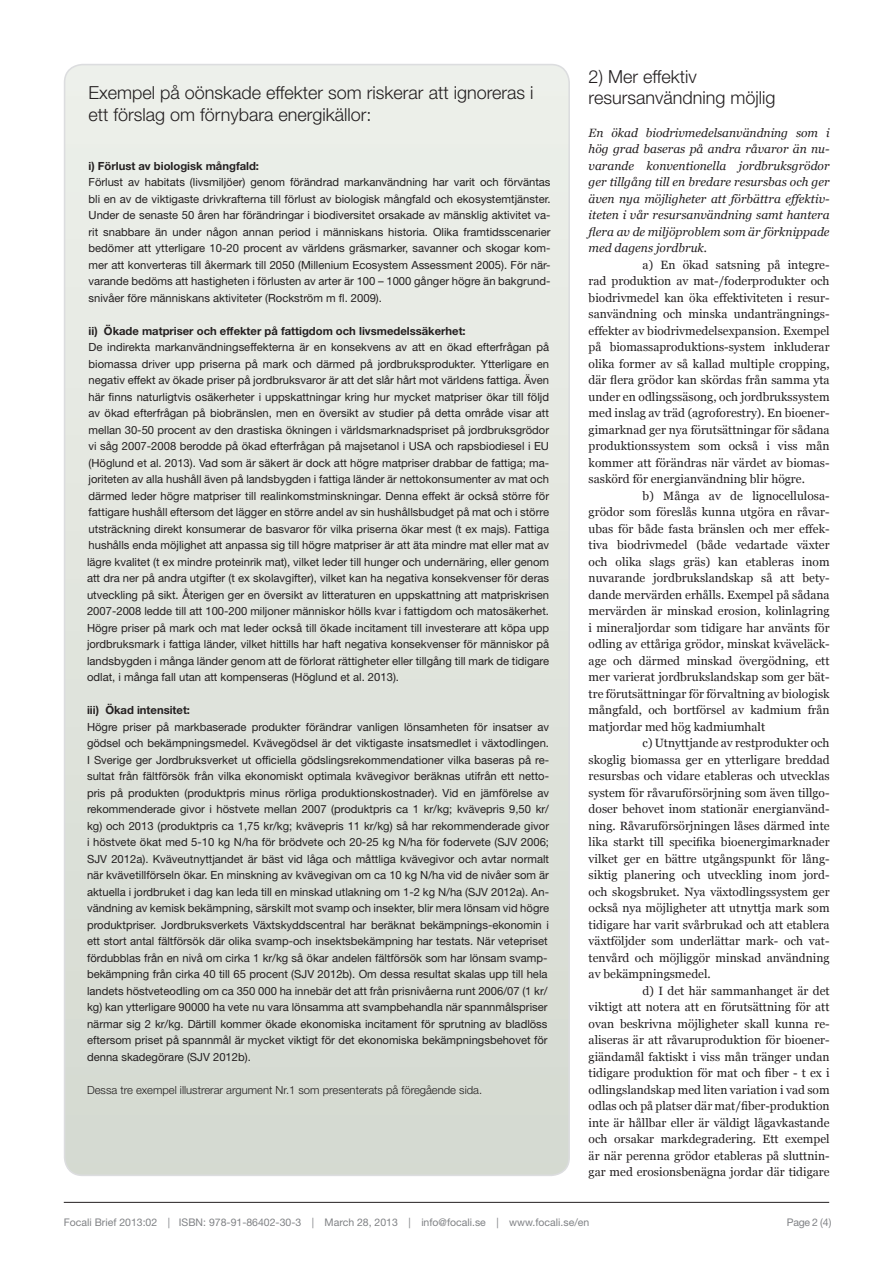
<style>
.page{position:relative;width:893px;height:1263px;background:#fff}
.page>*{position:absolute;margin:0;border:0;box-sizing:border-box;transform-origin:0 0}
.t1{font:300 18px/21.6px "Helvetica Neue LT Std";color:#231f20}
.t2{font:12px/16.5px "Georgia";color:#231f20;text-align:justify}
.t3{font:italic 12px/16.5px "Georgia";color:#231f20;text-align:justify}
.About_box{font:11.25px/16.5px "Helvetica Neue LT Std";color:#231f20;text-align:justify}
.About_box-2{font:700 11.25px "Helvetica Neue LT Std";color:#231f20}
.About_box-3{font:300 11.25px "Helvetica Neue LT Std";color:#231f20}
.About_box-4{font:10.5px "Helvetica Neue LT Std";color:#808285}
</style>
<div class="page">
<hr style="left:64px;top:1202px;width:765px;height:1px;background:#231f20">
<svg style="left:65px;top:65px;width:504px;height:1110px;background:#e0e4dd"></svg>
<p class="t1" style="left:89px;top:81px;width:446px">Exempel på oönskade effekter som riskerar att ignoreras i ett förslag om förnybara energikällor:</p>
<p class="About_box-2" style="left:89px;top:159px;width:172px">i) Förlust av biologisk mångfald:</p>
<p class="About_box" style="left:89px;top:174px;width:464px">Förlust av habitats (livsmiljöer) genom förändrad markanvändning har varit och förväntas bli en av de viktigaste drivkrafterna till förlust av biologisk mångfald och ekosystemtjänster.<br>Under de senaste 50 åren har förändringar i biodiversitet orsakade av mänsklig aktivitet va&shy;rit snabbare än under någon annan period i människans historia. Olika framtidsscenarier bedömer att ytterligare 10-20 procent av världens gräsmarker, savanner och skogar kom&shy;mer att konverteras till åkermark till 2050 (Millenium Ecosystem Assessment 2005). För när&shy;varande bedöms att hastigheten i förlusten av arter är 100 – 1000 gånger högre än bakgrund&shy;snivåer före människans aktiviteter (Rockström m fl. 2009).</p>
<p class="About_box-2" style="left:89px;top:324px;width:379px">ii) Ökade matpriser och effekter på fattigdom och livsmedelssäkerhet:</p>
<p class="About_box" style="left:87px;top:339px;width:464px">De indirekta markanvändningseffekterna är en konsekvens av att en ökad efterfrågan på biomassa driver upp priserna på mark och därmed på jordbruksprodukter. Ytterligare en negativ effekt av ökade priser på jordbruksvaror är att det slår hårt mot världens fattiga. Även här finns naturligtvis osäkerheter i uppskattningar kring hur mycket matpriser ökar till följd av ökad efterfrågan på biobränslen, men en översikt av studier på detta område visar att mellan 30-50 procent av den drastiska ökningen i världsmarknadspriset på jordbruksgrödor vi såg 2007-2008 berodde på ökad efterfrågan på majsetanol i USA och rapsbiodiesel i EU (Höglund et al. 2013). Vad som är säkert är dock att högre matpriser drabbar de fattiga; ma&shy;joriteten av alla hushåll även på landsbygden i fattiga länder är nettokonsumenter av mat och därmed leder högre matpriser till realinkomstminskningar. Denna effekt är också större för fattigare hushåll eftersom det lägger en större andel av sin hushållsbudget på mat och i större utsträckning direkt konsumerar de basvaror för vilka priserna ökar mest (t ex majs). Fattiga hushålls enda möjlighet att anpassa sig till högre matpriser är att äta mindre mat eller mat av lägre kvalitet (t ex mindre proteinrik mat), vilket leder till hunger och undernäring, eller genom att dra ner på andra utgifter (t ex skolavgifter), vilket kan ha negativa konsekvenser för deras utveckling på sikt. Återigen ger en översikt av litteraturen en uppskattning att matpriskrisen 2007-2008 ledde till att 100-200 miljoner människor hölls kvar i fattigdom och matosäkerhet.<br>Högre priser på mark och mat leder också till ökade incitament till investerare att köpa upp jordbruksmark i fattiga länder, vilket hittills har haft negativa konsekvenser för människor på landsbygden i många länder genom att de förlorat rättigheter eller tillgång till mark de tidigare odlat, i många fall utan att kompenseras (Höglund et al. 2013).</p>
<p class="About_box-2" style="left:87px;top:703px;width:105px">iii) Ökad intensitet:</p>
<p class="About_box" style="left:87px;top:718px;width:464px;text-align:left">Högre priser på markbaserade produkter förändrar vanligen lönsamheten för insatser av gödsel och bekämpningsmedel. Kvävegödsel är det viktigaste insatsmedlet i växtodlingen.<br>I Sverige ger Jordbruksverket ut officiella gödslingsrekommendationer vilka baseras på re&shy;sultat från fältförsök från vilka ekonomiskt optimala kvävegivor beräknas utifrån ett netto&shy;pris på produkten (produktpris minus rörliga produktionskostnader). Vid en jämförelse av rekommenderade givor i höstvete mellan 2007 (produktpris ca 1 kr/kg; kvävepris 9,50 kr/ kg) och 2013 (produktpris ca 1,75 kr/kg; kvävepris 11 kr/kg) så har rekommenderade givor i höstvete ökat med 5-10 kg N/ha för brödvete och 20-25 kg N/ha för fodervete (SJV 2006; SJV 2012a). Kväveutnyttjandet är bäst vid låga och måttliga kvävegivor och avtar normalt när kvävetillförseln ökar. En minskning av kvävegivan om ca 10 kg N/ha vid de nivåer som är aktuella i jordbruket i dag kan leda till en minskad utlakning om 1-2 kg N/ha (SJV 2012a). An&shy;vändning av kemisk bekämpning, särskilt mot svamp och insekter, blir mera lönsam vid högre produktpriser. Jordbruksverkets Växtskyddscentral har beräknat bekämpnings-ekonomin i ett stort antal fältförsök där olika svamp-och insektsbekämpning har testats. När vetepriset fördubblas från en nivå om cirka 1 kr/kg så ökar andelen fältförsök som har lönsam svamp&shy;bekämpning från cirka 40 till 65 procent (SJV 2012b). Om dessa resultat skalas upp till hela landets höstveteodling om ca 350 000 ha innebär det att från prisnivåerna runt 2006/07 (1 kr/ kg) kan ytterligare 90000 ha vete nu vara lönsamma att svampbehandla när spannmålspriser närmar sig 2 kr/kg. Därtill kommer ökade ekonomiska incitament för sprutning av bladlöss eftersom priset på spannmål är mycket viktigt för det ekonomiska bekämpningsbehovet för denna skadegörare (SJV 2012b).</p>
<p class="About_box-3" style="left:87px;top:1083px;width:397px">Dessa tre exempel illustrerar argument Nr.1 som presenterats på föregående sida.</p>
<p class="t1" style="left:589px;top:65px;width:188px">2) Mer effektiv resursanvändning möjlig</p>
<p class="t3" style="left:589px;top:124px;width:242px">En ökad biodrivmedelsanvändning som i hög grad baseras på andra råvaror än nu&shy;varande konventionella jordbruksgrödor ger tillgång till en bredare resursbas och ger även nya möjligheter att förbättra effektiv&shy;iteten i vår resursanvändning samt hantera flera av de miljöproblem som är förknippade med dagens jordbruk.</p>
<p class="t2" style="left:589px;top:256px;width:242px;text-indent:54px">a) En ökad satsning på integre&shy;rad produktion av mat-/foderprodukter och biodrivmedel kan öka effektiviteten i resur&shy;sanvändning och minska undanträngnings&shy;effekter av biodrivmedelsexpansion. Exempel på biomassaproduktions-system inkluderar olika former av så kallad multiple cropping, där flera grödor kan skördas från samma yta under en odlingssäsong, och jordbrukssystem med inslag av träd (agroforestry). En bioener&shy;gimarknad ger nya förutsättningar för sådana produktionssystem som också i viss mån kommer att förändras när värdet av biomas&shy;saskörd för energianvändning blir högre.</p>
<p class="t2" style="left:589px;top:487px;width:242px;text-indent:54px">b) Många av de lignocellulosa&shy;grödor som föreslås kunna utgöra en råvar&shy;ubas för både fasta bränslen och mer effek&shy;tiva biodrivmedel (både vedartade växter och olika slags gräs) kan etableras inom nuvarande jordbrukslandskap så att bety&shy;dande mervärden erhålls. Exempel på sådana mervärden är minskad erosion, kolinlagring i mineraljordar som tidigare har använts för odling av ettåriga grödor, minskat kväveläck&shy;age och därmed minskad övergödning, ett mer varierat jordbrukslandskap som ger bät&shy;tre förutsättningar för förvaltning av biologisk mångfald, och bortförsel av kadmium från matjordar med hög kadmiumhalt</p>
<p class="t2" style="left:589px;top:735px;width:242px;text-indent:54px">c) Utnyttjande av restprodukter och skoglig biomassa ger en ytterligare breddad resursbas och vidare etableras och utvecklas system för råvaruförsörjning som även tillgo&shy;doser behovet inom stationär energianvänd&shy;ning. Råvaruförsörjningen låses därmed inte lika starkt till specifika bioenergimarknader vilket ger en bättre utgångspunkt för lång&shy;siktig planering och utveckling inom jord&shy;och skogsbruket. Nya växtodlingssystem ger också nya möjligheter att utnyttja mark som tidigare har varit svårbrukad och att etablera växtföljder som underlättar mark- och vat&shy;tenvård och möjliggör minskad användning av bekämpningsmedel.</p>
<p class="t2" style="left:589px;top:982px;width:242px;text-indent:54px">d) I det här sammanhanget är det viktigt att notera att en förutsättning för att ovan beskrivna möjligheter skall kunna re&shy;aliseras är att råvaruproduktion för bioener&shy;giändamål faktiskt i viss mån tränger undan tidigare produktion för mat och fiber - t ex i odlingslandskap med liten variation i vad som odlas och på platser där mat/fiber-produktion inte är hållbar eller är väldigt lågavkastande och orsakar markdegradering. Ett exempel är när perenna grödor etableras på sluttnin&shy;gar med erosionsbenägna jordar där tidigare</p>
<p class="About_box-4" style="left:64px;top:1216px;width:527px">Focali Brief 2013:02 | ISBN: 978-91-86402-30-3 | March 28, 2013 | info@focali.se | www.focali.se/en</p>
<p class="About_box-4" style="left:787px;top:1216px;width:46px">Page 2 (4)</p>
</div>
